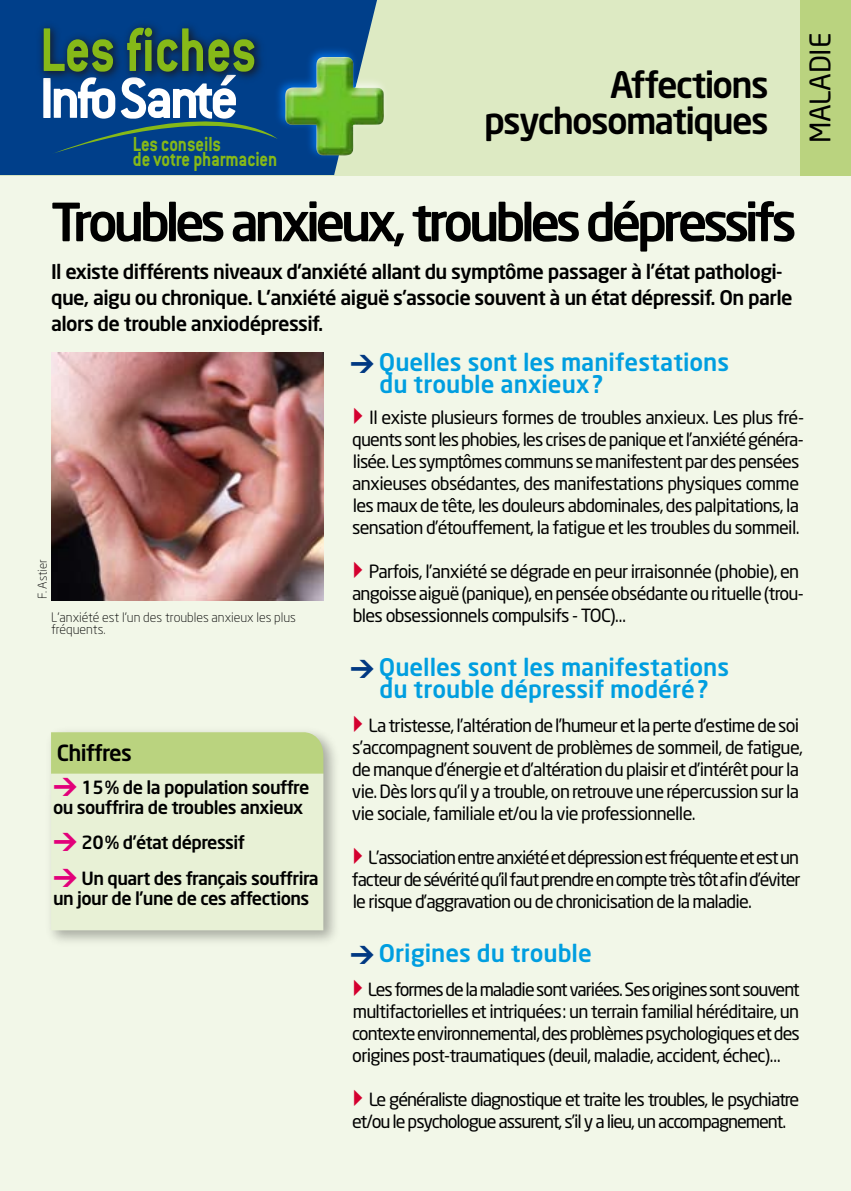
<style>
.page{position:relative;width:851px;height:1191px;background:#fff}
.page>*{position:absolute;margin:0;border:0;box-sizing:border-box;transform-origin:0 0}
.t1{font:500 52px "Neo Sans";letter-spacing:-.085em;color:#000}
.t2{font:500 36px/36px "Neo Sans";letter-spacing:-.045em;color:#000;text-align:right}
.t3{font:28px "Neo Sans";letter-spacing:-.01em;color:#000}
.t4{font:500 24px/22px "Neo Sans";color:#009ee0}
.t5{font:700 22.4px "Conduit ITC";letter-spacing:-.005em;color:#86b918;scale:.84 1}
.t6{font:500 22px "Neo Sans";letter-spacing:-.03em;color:#000}
.t7{font:500 20px/26px "Neo Sans";letter-spacing:-.03em;color:#000}
.t8{font:18px/22px "Neo Sans";letter-spacing:-.04em;color:#000;text-align:center}
.t9{font:500 18px/20px "Neo Sans";letter-spacing:-.03em;color:#000}
.t10{font:300 13px/12px "Neo Sans";color:#000}
.t11{font:300 12px "Neo Sans";color:#000}
.s1{font-family:"DIN";font-weight:900;font-size:24px;color:#e2007a}
.s2{font-family:"DIN";font-weight:900;color:#003882}
.s3{color:#d4002f}
</style>
<div class="page">
<div style="left:0;top:0;width:850px;height:1191px;background:#f2f7e8"></div>
<div style="left:799px;top:0;width:51px;height:176px;background:#bad37f"></div>
<div style="left:0;top:0;width:799px;height:176px;background:#ddeac3"></div>
<div style="left:0;top:0;width:377px;height:175px;background:#003f8a"></div>
<img style="left:267px;top:39px;width:110px;height:129px">
<img style="left:285px;top:57px;width:99px;height:98px">
<div style="left:43px;top:78px;width:8px;height:40px;background:#adc1d9"></div>
<img style="left:33px;top:18px;width:235px;height:68px">
<svg style="left:44px;top:28px;width:233px;height:127px;background:#376781"></svg>
<div style="left:44px;top:726px;width:298px;height:221px;background:#000;opacity:.31"></div>
<div style="left:51px;top:732px;width:272px;height:41px;background:#bad37f"></div>
<div style="left:51px;top:773px;width:272px;height:157px;background:#e8f1d6"></div>
<img style="left:51px;top:353px;width:272px;height:247px">
<p class="t5" style="left:133px;top:131px;width:106px">Les conseils</p>
<p class="t5" style="left:133px;top:146px;width:173px">de votre pharmacien</p>
<h2 class="t2" style="left:484px;top:66px;width:286px">Affections psychosomatiques</h2>
<h1 class="t1" style="left:51px;top:189px;width:747px">Troubles anxieux, troubles dépressifs</h1>
<p class="t7" style="left:51px;top:258px;width:743px">Il existe différents niveaux d’anxiété allant du symptôme passager à l’état pathologi&shy;que, aigu ou chronique. L’anxiété aiguë s’associe souvent à un état dépressif. On parle alors de trouble anxiodépressif.</p>
<h3 class="t3" style="left:802px;top:143px;width:111px;rotate:-90deg">maladi e</h3>
<p class="t11" style="left:35px;top:599px;width:41px;rotate:-90deg">F. Astier</p>
<p class="t10" style="left:51px;top:611px;width:246px">L’anxiété est l’un des troubles anxieux les plus fréquents.</p>
<p class="t6" style="left:57px;top:738px;width:77px">Chiffres</p>
<p class="t9" style="left:53px;top:776px;width:258px"><span class="s1">&gt;</span> 15% de la population souffre ou souffrira de troubles anxieux</p>
<p class="t9" style="left:53px;top:824px;width:267px;line-height:35.6px"><span class="s1">&gt;</span> 20% d’état dépressif<br><span class="s1">&gt;</span> Un quart des français souffrira</p>
<p class="t9" style="left:53px;top:888px;width:258px">un jour de l’une de ces affections</p>
<h3 class="t4" style="left:379px;top:350px;width:351px;text-indent:-29px"><span class="s2">&gt;</span> Quelles sont les manifestations du trouble anxieux?</h3>
<p class="t8" style="left:344px;top:406px;width:461px"><span class="s3">✔</span>Il existe plusieurs formes de troubles anxieux. Les plus fré&shy;quents sont les phobies, les crises de panique et l’anxiété généra&shy;lisée. Les symptômes communs se manifestent par des pensées anxieuses obsédantes, des manifestations physiques comme les maux de tête, les douleurs abdominales, des palpitations, la sensation d’étouffement, la fatigue et les troubles du sommeil.</p>
<p class="t8" style="left:352px;top:560px;width:453px;text-align:left;text-indent:-8px"><span class="s3">✔</span>Parfois, l’anxiété se dégrade en peur irraisonnée (phobie), en angoisse aiguë (panique), en pensée obsédante ou rituelle (trou&shy;bles obsessionnels compulsifs - TOC)…</p>
<h3 class="t4" style="left:350px;top:656px;width:380px;text-align:center"><span class="s2">&gt;</span> Quelles sont les manifestations du trouble dépressif modéré?</h3>
<p class="t8" style="left:352px;top:714px;width:452px;text-align:left;text-indent:-8px"><span class="s3">✔</span>La tristesse, l’altération de l’humeur et la perte d’estime de soi s’accompagnent souvent de problèmes de sommeil, de fatigue, de manque d’énergie et d’altération du plaisir et d’intérêt pour la vie. Dès lors qu’il y a trouble, on retrouve une répercussion sur la vie sociale, familiale et/ou la vie professionnelle.</p>
<p class="t8" style="left:352px;top:846px;width:450px;text-align:justify;text-indent:-8px"><span class="s3">✔</span>L’association entre anxiété et dépression est fréquente et est un facteur de sévérité qu’il faut prendre en compte très tôt afin d’éviter le risque d’aggravation ou de chronicisation de la maladie.</p>
<h3 class="t4" style="left:350px;top:942px;width:243px"><span class="s2">&gt;</span> Origines du trouble</h3>
<p class="t8" style="left:352px;top:978px;width:449px;text-align:justify;text-indent:-8px"><span class="s3">✔</span>Les formes de la maladie sont variées. Ses origines sont souvent multifactorielles et intriquées: un terrain familial héréditaire, un contexte environnemental, des problèmes psychologiques et des origines post-traumatiques (deuil, maladie, accident, échec)…</p>
<p class="t8" style="left:344px;top:1088px;width:456px"><span class="s3">✔</span>Le généraliste diagnostique et traite les troubles, le psychiatre et/ou le psychologue assurent, s’il y a lieu, un accompagnement.</p>
</div>
